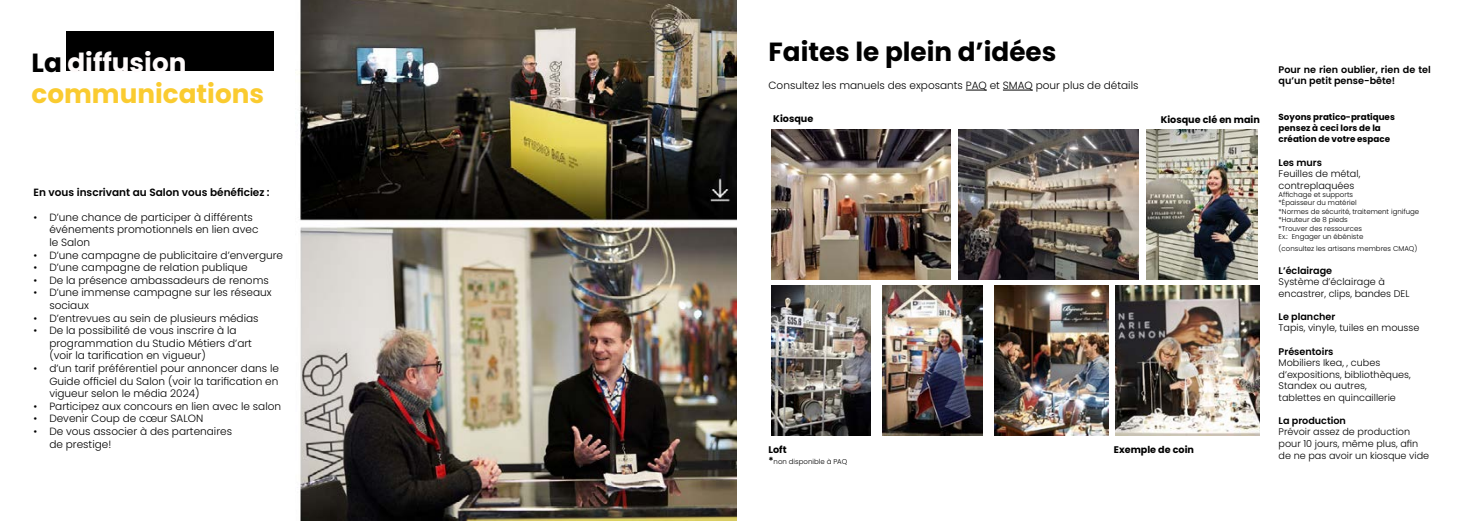
<style>
.page{position:relative;width:1474px;height:521px;background:#fff}
.page>*{position:absolute;margin:0;border:0;box-sizing:border-box;transform-origin:0 0}
.t1{font:700 26.25px/31.5px "Poppins";color:#facb30}
.t2{font:700 26.25px "Poppins";color:#000}
.t3{font:300 10.5px/12.6px "Poppins";color:#000}
.t4{font:600 10.5px "Poppins";color:#000}
.t5{font:300 9.62px/11.5px "Poppins";color:#000}
.t6{font:600 9.62px/11.5px "Poppins";color:#000}
.t7{font:700 9.62px "Poppins";color:#000}
.t8{font:700 8.75px/10.5px "Poppins";color:#000}
.t9{font:300 7px/8.4px "Poppins";color:#000}
.s1{color:#000}
.s2{color:#fefafa}
.s3{font-weight:700;font-size:9.62px}
</style>
<div class="page">
<img style="left:771px;top:130px;width:179px;height:149px">
<img style="left:958px;top:130px;width:180px;height:149px">
<img style="left:882px;top:286px;width:100px;height:149px">
<img style="left:994px;top:286px;width:114px;height:149px">
<img style="left:1115px;top:286px;width:144px;height:149px">
<img style="left:771px;top:286px;width:99px;height:149px">
<svg style="left:965px;top:90px;width:21px;height:1px"></svg>
<hr style="left:1002px;top:90px;width:30px;height:1px;background:#000">
<img style="left:1146px;top:130px;width:111px;height:149px">
<img style="left:299px;top:0;width:438px;height:521px">
<div style="left:66px;top:32px;width:207px;height:39px;background:#000"></div>
<h1 class="t1" style="left:32px;top:47px;width:234px"><span class="s1">La</span> <span class="s2">diffusion </span>communications</h1>
<p class="t4" style="left:34px;top:186px;width:238px">En vous inscrivant au Salon vous bénéficiez :</p>
<p class="t3" style="left:49px;top:211px;width:211px;text-indent:-16px">• D’une chance de participer à différents événements promotionnels en lien avec le Salon</p>
<p class="t3" style="left:34px;top:249px;width:251px">• D’une campagne de publicitaire d’envergure</p>
<p class="t3" style="left:34px;top:261px;width:216px">• D’une campagne de relation publique</p>
<p class="t3" style="left:34px;top:274px;width:237px">• De la présence ambassadeurs de renoms</p>
<p class="t3" style="left:49px;top:286px;width:224px;text-indent:-16px">• D’une immense campagne sur les réseaux sociaux</p>
<p class="t3" style="left:34px;top:312px;width:226px">• D’entrevues au sein de plusieurs médias</p>
<p class="t3" style="left:49px;top:324px;width:204px;text-indent:-16px">• De la possibilité de vous inscrire à la programmation du Studio Métiers d’art (voir la tarification en vigueur)</p>
<p class="t3" style="left:49px;top:362px;width:231px;text-align:justify;text-indent:-16px">• d’un tarif préférentiel pour annoncer dans le Guide officiel du Salon (voir la tarification en vigueur selon le média 2024)</p>
<p class="t3" style="left:34px;top:400px;width:249px">• Participez aux concours en lien avec le salon</p>
<p class="t3" style="left:34px;top:412px;width:171px">• Devenir Coup de cœur SALON</p>
<p class="t3" style="left:49px;top:425px;width:184px;text-indent:-16px">• De vous associer à des partenaires de prestige!</p>
<h1 class="t2" style="left:768px;top:36px;width:289px">Faites le plein d’idées</h1>
<p class="t3" style="left:768px;top:79px;width:371px">Consultez les manuels des exposants PAQ et SMAQ pour plus de détails</p>
<p class="t7" style="left:773px;top:113px;width:42px">Kiosque</p>
<p class="t7" style="left:1160px;top:114px;width:101px">Kiosque clé en main</p>
<p class="t7" style="left:768px;top:444px;width:20px">Loft</p>
<p class="t9" style="left:768px;top:457px;width:80px"><span class="s3">*</span>non disponible à PAQ</p>
<p class="t7" style="left:1113px;top:444px;width:82px">Exemple de coin</p>
<p class="t6" style="left:1278px;top:64px;width:154px">Pour ne rien oublier, rien de tel qu’un petit pense-bête!</p>
<p class="t8" style="left:1278px;top:112px;width:118px">Soyons pratico-pratiques pensez à ceci lors de la</p>
<p class="t8" style="left:1278px;top:134px;width:113px">création de votre espace</p>
<p class="t6" style="left:1278px;top:156px;width:45px">Les murs</p>
<p class="t5" style="left:1278px;top:168px;width:83px">Feuilles de métal, contreplaquées</p>
<p class="t9" style="left:1278px;top:190px;width:142px">Affichage et supports<br>*Épaisseur du matériel<br>*Normes de sécurité, traitement ignifuge *Hauteur de 8 pieds<br>*Trouver des ressources<br>Ex.: Engager un ébéniste</p>
<p class="t9" style="left:1278px;top:244px;width:140px">(consultez les artisans membres CMAQ)</p>
<p class="t6" style="left:1278px;top:265px;width:55px">L’éclairage</p>
<p class="t5" style="left:1278px;top:276px;width:132px">Système d’éclairage à encastrer, clips, bandes DEL</p>
<p class="t6" style="left:1278px;top:311px;width:58px">Le plancher</p>
<p class="t5" style="left:1278px;top:322px;width:142px">Tapis, vinyle, tuiles en mousse</p>
<p class="t6" style="left:1278px;top:345px;width:56px">Présentoirs</p>
<p class="t5" style="left:1278px;top:357px;width:134px">Mobiliers Ikea, , cubes d’expositions, bibliothèques,<br>Standex ou autres, tablettes en quincaillerie</p>
<p class="t6" style="left:1278px;top:415px;width:69px">La production</p>
<p class="t5" style="left:1278px;top:426px;width:152px">Prévoir assez de production pour 10 jours, même plus, afin de ne pas avoir un kiosque vide</p>
</div>
